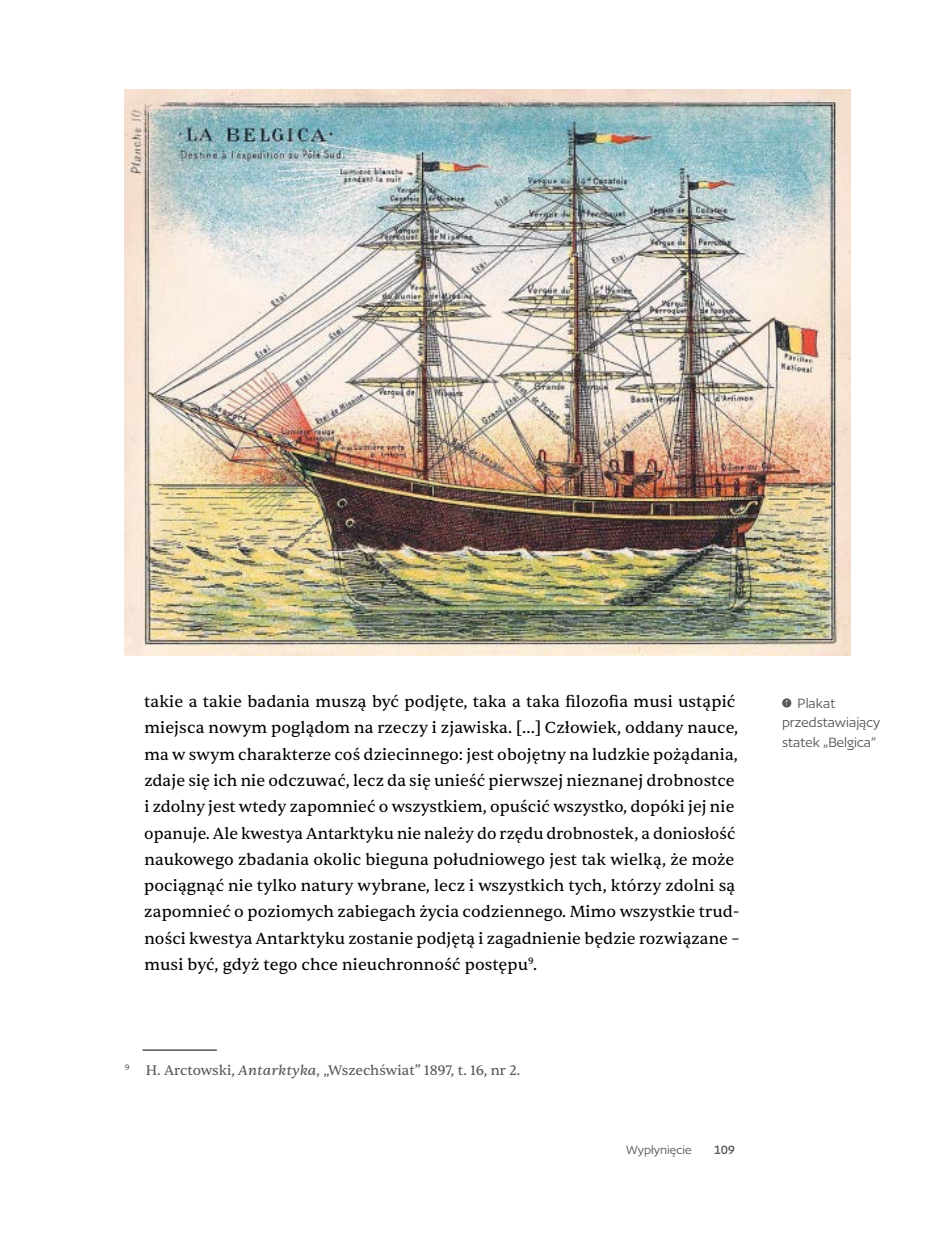
<style>
.page{position:relative;width:943px;height:1241px;background:#fff}
.page>*{position:absolute;margin:0;border:0;box-sizing:border-box;transform-origin:0 0}
.t1{font:16.28px/26.2px "Sentient";letter-spacing:.005em;color:#000}
.t2{font:15.75px/19.6px "Author";color:#575756}
.t3{font:14px "Sentient";color:#575756}
.t4{font:14px "Author";color:#575756}
.t5{font:500 14px "Author";color:#575756}
.s1{font-style:italic}
</style>
<div class="page">
<img style="left:124px;top:89px;width:726px;height:566px">
<hr style="left:142px;top:1049px;width:75px;height:1px;background:#000">
<svg style="left:782px;top:698px;width:9px;height:9px"></svg>
<svg style="left:784px;top:699px;width:4px;height:6px"></svg>
<p class="t1" style="left:144px;top:688px;width:597px">takie a takie badania muszą być podjęte, taka a taka filozofia musi ustąpić miejsca nowym poglądom na rzeczy i zjawiska. […] Człowiek, oddany nauce, ma w swym charakterze coś dziecinnego: jest obojętny na ludzkie pożądania, zdaje się ich nie odczuwać, lecz da się unieść pierwszej nieznanej drobnostce i zdolny jest wtedy zapomnieć o wszystkiem, opuścić wszystko, dopóki jej nie opanuje. Ale kwestya Antarktyku nie należy do rzędu drobnostek, a doniosłość naukowego zbadania okolic bieguna południowego jest tak wielką, że może pociągnąć nie tylko natury wybrane, lecz i wszystkich tych, którzy zdolni są zapomnieć o poziomych zabiegach życia codziennego. Mimo wszystkie trud&shy;ności kwestya Antarktyku zostanie podjętą i zagadnienie będzie rozwiązane – musi być, gdyż tego chce nieuchronność postępu<sup>9</sup>.</p>
<p class="t3" style="left:125px;top:1061px;width:397px"><sup>9</sup> H. Arctowski, <span class="s1">Antarktyka</span>, „Wszechświat” 1897, t. 16, nr 2.</p>
<p class="t4" style="left:625px;top:1142px;width:67px">Wypłynięcie</p>
<p class="t5" style="left:714px;top:1142px;width:23px">109</p>
<p class="t2" style="left:782px;top:692px;width:100px;text-indent:15px">Plakat przedstawiający statek „Belgica”</p>
</div>
